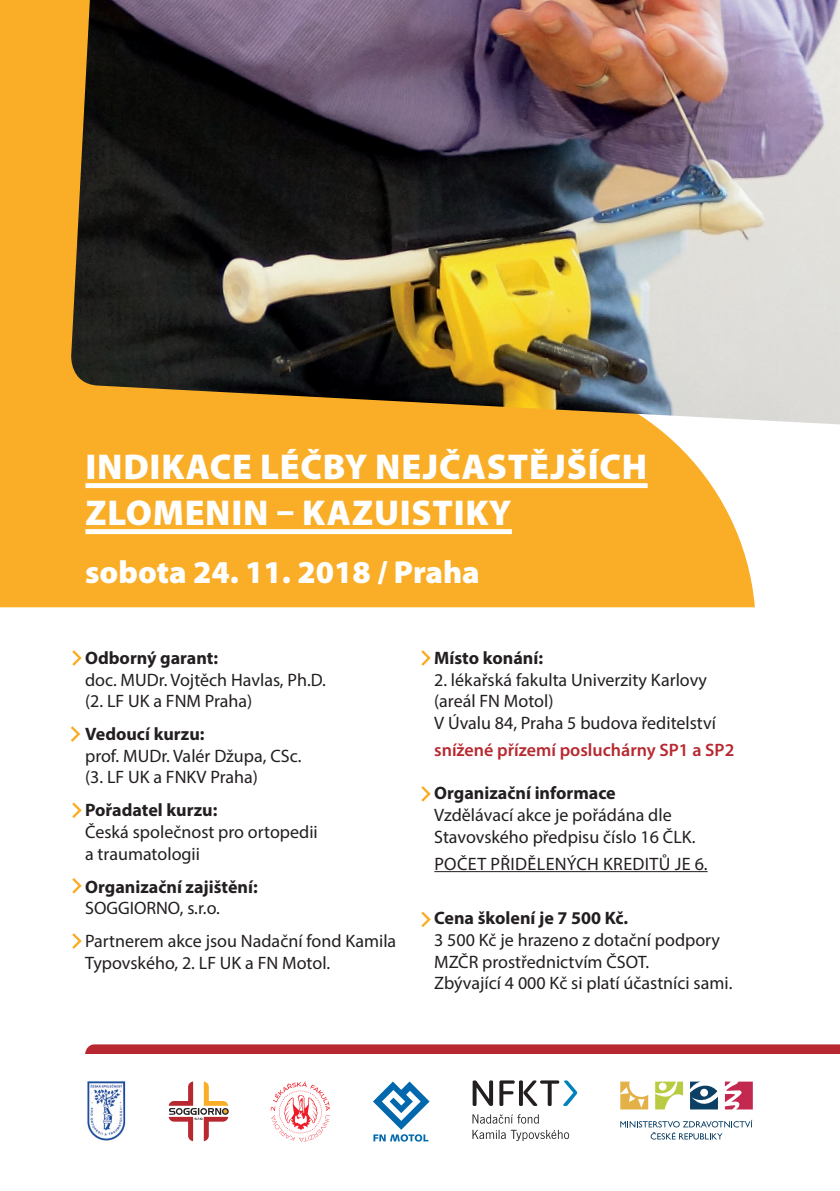
<style>
.page{position:relative;width:840px;height:1191px;background:#fff}
.page>*{position:absolute;margin:0;border:0;box-sizing:border-box;transform-origin:0 0}
.t1{font:900 36px/46px "Myriad Pro";letter-spacing:.02em;color:#fff}
.t2{font:900 32px "Myriad Pro";color:#fff}
.t3{font:18px/21.6px "Myriad Pro";color:#231f20}
.t4{font:700 18px "Myriad Pro";color:#231f20}
.t5{font:600 18px "Myriad Pro";color:#b72830}
.t6{font:18px "Myriad Pro";letter-spacing:.02em;color:#231f20}
</style>
<div class="page">
<div style="left:0;top:0;width:341px;height:404px;background:#faad26"></div>
<div style="left:0;top:404px;width:754px;height:203px;background:#faad26"></div>
<svg style="left:85px;top:1044px;width:754px;height:10px;background:#ba3139"></svg>
<img style="left:70px;top:0;width:769px;height:424px">
<div style="left:85px;top:483px;width:562px;height:5px;background:#fff"></div>
<div style="left:85px;top:529px;width:426px;height:5px;background:#fff"></div>
<hr style="left:434px;top:871px;width:273px;height:1px;background:#231f20">
<svg style="left:72px;top:650px;width:10px;height:16px"></svg>
<svg style="left:71px;top:726px;width:10px;height:16px"></svg>
<svg style="left:421px;top:650px;width:10px;height:16px"></svg>
<svg style="left:421px;top:786px;width:10px;height:16px"></svg>
<svg style="left:72px;top:802px;width:10px;height:16px"></svg>
<svg style="left:421px;top:911px;width:10px;height:17px"></svg>
<svg style="left:72px;top:878px;width:10px;height:16px"></svg>
<svg style="left:472px;top:1129px;width:97px;height:12px"></svg>
<svg style="left:472px;top:1114px;width:66px;height:9px"></svg>
<svg style="left:472px;top:1080px;width:105px;height:26px"></svg>
<svg style="left:168px;top:1081px;width:60px;height:60px"></svg>
<img style="left:87px;top:1081px;width:39px;height:60px">
<svg style="left:620px;top:1119px;width:132px;height:20px"></svg>
<svg style="left:724px;top:1081px;width:28px;height:28px"></svg>
<svg style="left:655px;top:1081px;width:27px;height:28px"></svg>
<svg style="left:620px;top:1081px;width:27px;height:28px"></svg>
<svg style="left:690px;top:1081px;width:27px;height:28px"></svg>
<svg style="left:270px;top:1081px;width:60px;height:60px"></svg>
<svg style="left:373px;top:1081px;width:56px;height:60px"></svg>
<svg style="left:72px;top:933px;width:10px;height:16px"></svg>
<h1 class="t1" style="left:85px;top:444px;width:563px">INDIKACE LÉČBY NEJČASTĚJŠÍCH<br>ZLOMENIN – KAZUISTIKY</h1>
<h2 class="t2" style="left:85px;top:553px;width:396px">sobota 24. 11. 2018 / Praha</h2>
<p class="t4" style="left:85px;top:646px;width:134px">Odborný garant:</p>
<p class="t3" style="left:85px;top:668px;width:242px">doc. MUDr. Vojtěch Havlas, Ph.D. (2. LF UK a FNM Praha)</p>
<p class="t4" style="left:85px;top:722px;width:121px">Vedoucí kurzu:</p>
<p class="t3" style="left:85px;top:744px;width:218px">prof. MUDr. Valér Džupa, CSc. (3. LF UK a FNKV Praha)</p>
<p class="t4" style="left:85px;top:798px;width:134px">Pořadatel kurzu:</p>
<p class="t3" style="left:85px;top:821px;width:234px">Česká společnost pro ortopedii a traumatologii</p>
<p class="t4" style="left:85px;top:874px;width:174px">Organizační zajištění:</p>
<p class="t3" style="left:85px;top:891px;width:312px;line-height:33px">SOGGIORNO, s.r.o.<br>Partnerem akce jsou Nadační fond Kamila</p>
<p class="t3" style="left:85px;top:951px;width:246px">Typovského, 2. LF UK a FN Motol.</p>
<p class="t4" style="left:434px;top:646px;width:110px">Místo konání:</p>
<p class="t3" style="left:434px;top:668px;width:283px">2. lékařská fakulta Univerzity Karlovy (areál FN Motol)<br>V Úvalu 84, Praha 5 budova ředitelství</p>
<p class="t5" style="left:434px;top:738px;width:301px">snížené přízemí posluchárny SP1 a SP2</p>
<p class="t4" style="left:434px;top:781px;width:183px">Organizační informace</p>
<p class="t3" style="left:434px;top:804px;width:263px">Vzdělávací akce je pořádána dle<br>Stavovského předpisu číslo 16 ČLK.</p>
<p class="t6" style="left:434px;top:852px;width:274px">POČET PŘIDĚLENÝCH KREDITŮ JE 6.</p>
<p class="t4" style="left:434px;top:906px;width:195px">Cena školení je 7 500 Kč.</p>
<p class="t3" style="left:434px;top:929px;width:299px">3 500 Kč je hrazeno z dotační podpory<br>MZČR prostřednictvím ČSOT.<br>Zbývající 4 000 Kč si platí účastníci sami.</p>
</div>
